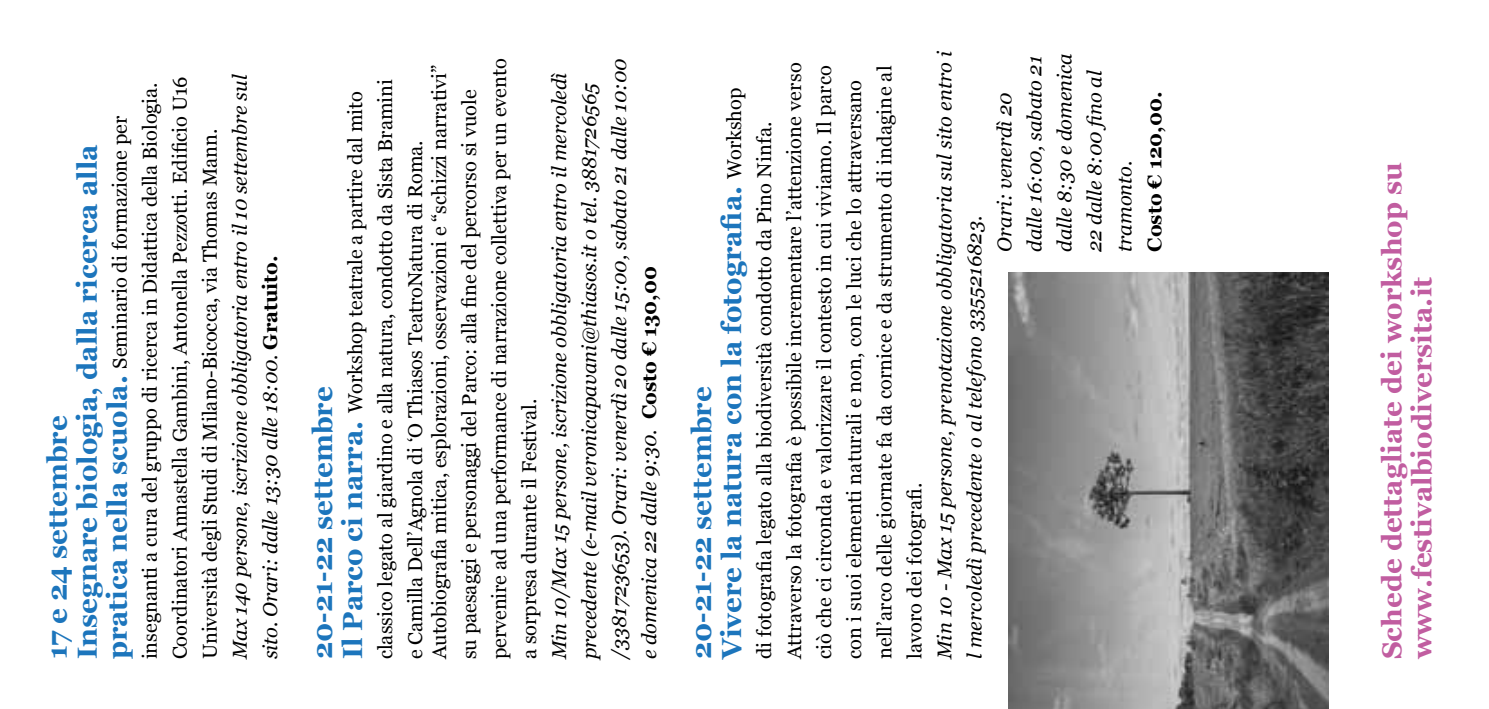
<style>
.page{position:relative;width:1489px;height:709px;background:#fff}
.page>*{position:absolute;margin:0;border:0;box-sizing:border-box;transform-origin:0 0}
.t1{font:700 27.5px/30px "Georgia";color:#1c75bc}
.t2{font:700 27.5px/30px "Georgia";color:#c15da0}
.t3{font:20px/30px "Georgia";color:#000}
.t4{font:italic 20px/30px "Georgia";color:#000}
.t5{font:700 20px "Georgia";color:#000}
.s1{font-weight:700;font-size:27.5px;color:#1c75bc}
.s2{font-weight:700;font-style:normal}
.s3{font-weight:400;font-size:20px;color:#000}
</style>
<div class="page">
<img style="left:1008px;top:273px;width:319px;height:436px">
<p class="t3" style="left:104px;top:659px;width:584px;rotate:-90deg"><span class="s1">pratica nella scuola.</span> Seminario di formazione per insegnanti a cura del gruppo di ricerca in Didattica della Biologia.<br>Coordinatori Annastella Gambini, Antonella Pezzotti. Edificio U16<br>Università degli Studi di Milano-Bicocca, via Thomas Mann.</p>
<p class="t4" style="left:224px;top:659px;width:586px;rotate:-90deg">Max 140 persone, iscrizione obbligatoria entro il 10 settembre sul sito. Orari: dalle 13:30 alle 18:00. <span class="s2">Gratuito.</span></p>
<h1 class="t1" style="left:41px;top:659px;width:516px;rotate:-90deg">17 e 24 settembre<br>Insegnare biologia, dalla ricerca alla</h1>
<h1 class="t1" style="left:306px;top:659px;width:274px;rotate:-90deg">20-21-22 settembre</h1>
<p class="t3" style="left:423px;top:659px;width:602px;rotate:-90deg">Autobiografia mitica, esplorazioni, osservazioni e “schizzi narrativi” su paesaggi e personaggi del Parco: alla fine del percorso si vuole pervenire ad una performance di narrazione collettiva per un evento a sorpresa durante il Festival.</p>
<p class="t4" style="left:543px;top:659px;width:602px;rotate:-90deg">Min 10/Max 15 persone, iscrizione obbligatoria entro il mercoledì precedente (e-mail veronicapavani@thiasos.it o tel. 3881726565 /3381723653). Orari: venerdì 20 dalle 15:00, sabato 21 dalle 10:00 e domenica 22 dalle 9:30. <span class="s2">Costo € 130,00</span></p>
<p class="t3" style="left:339px;top:659px;width:581px;rotate:-90deg"><span class="s1">Il Parco ci narra.</span> Workshop teatrale a partire dal mito classico legato al giardino e alla natura, condotto da Sista Bramini e Camilla Dell’Agnola di ‘O Thiasos TeatroNatura di Roma.</p>
<h1 class="t1" style="left:685px;top:659px;width:573px;rotate:-90deg">20-21-22 settembre<br>Vivere la natura con la fotografia. <span class="s3">Workshop</span></h1>
<p class="t3" style="left:748px;top:659px;width:598px;rotate:-90deg">di fotografia legato alla biodiversità condotto da Pino Ninfa.<br>Attraverso la fotografia è possibile incrementare l’attenzione verso ciò che ci circonda e valorizzare il contesto in cui viviamo. Il parco con i suoi elementi naturali e non, con le luci che lo attraversano nell’arco delle giornate fa da cornice e da strumento di indagine al lavoro dei fotografi.</p>
<p class="t4" style="left:928px;top:659px;width:610px;rotate:-90deg">Min 10 - Max 15 persone, prenotazione obbligatoria sul sito entro i</p>
<p class="t4" style="left:958px;top:659px;width:445px;rotate:-90deg">l mercoledì precedente o al telefono 3355216823.</p>
<p class="t4" style="left:988px;top:252px;width:161px;rotate:-90deg">Orari: venerdì 20</p>
<p class="t4" style="left:1018px;top:252px;width:197px;rotate:-90deg">dalle 16:00, sabato 21</p>
<p class="t4" style="left:1048px;top:252px;width:200px;rotate:-90deg">dalle 8:30 e domenica</p>
<p class="t4" style="left:1078px;top:252px;width:183px;rotate:-90deg">22 dalle 8:00 fino al</p>
<p class="t4" style="left:1108px;top:252px;width:92px;rotate:-90deg">tramonto.</p>
<p class="t5" style="left:1139px;top:252px;width:161px;rotate:-90deg">Costo € 120,00.</p>
<h1 class="t2" style="left:1375px;top:659px;width:498px;rotate:-90deg">Schede dettagliate dei workshop su www.festivalbiodiversita.it</h1>
</div>
